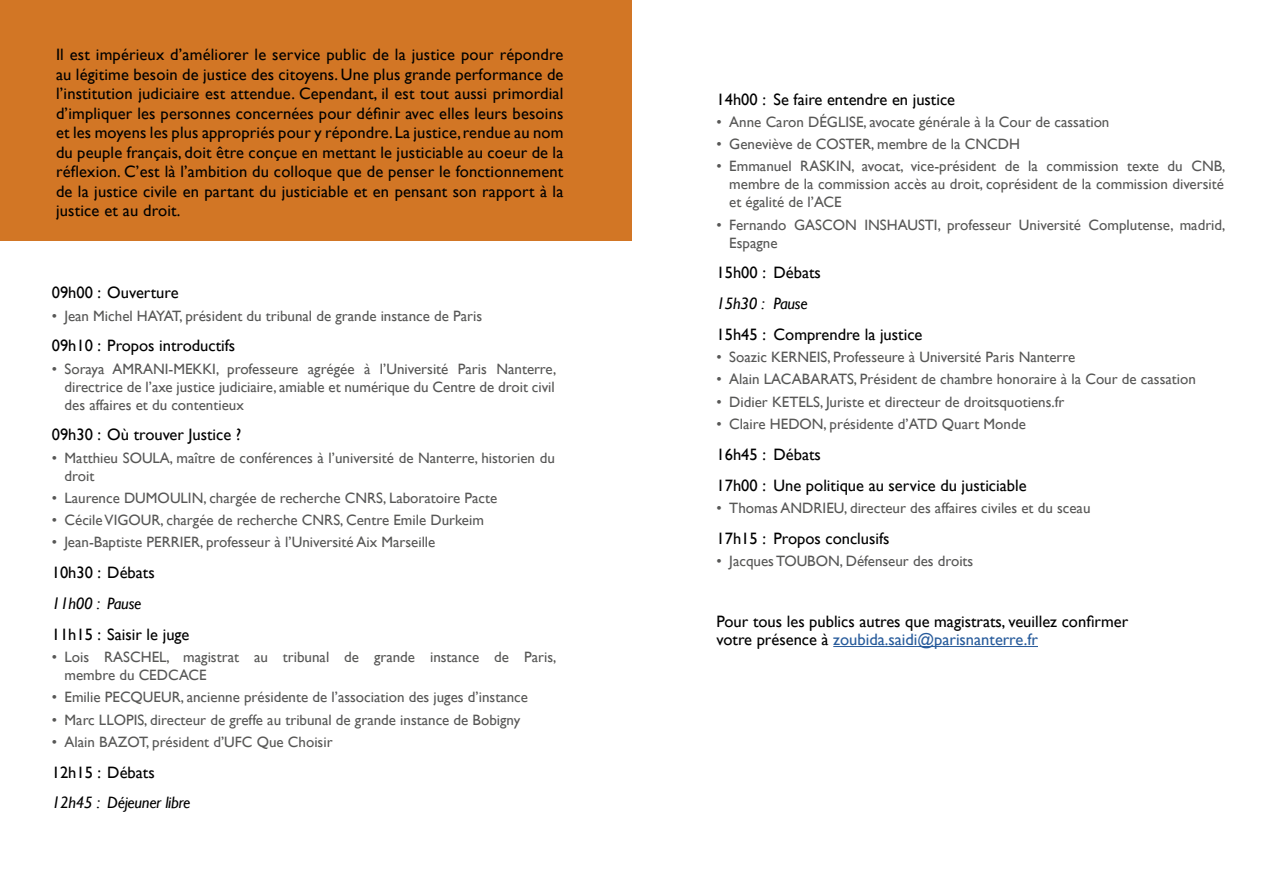
<style>
.page{position:relative;width:1263px;height:893px;background:#fff}
.page>*{position:absolute;margin:0;border:0;box-sizing:border-box;transform-origin:0 0}
.t1{font:16.5px/19.5px "Gill Sans";color:#000}
.t2{font:italic 16.5px "Gill Sans";letter-spacing:-.02em;color:#000}
.t3{font:15px/18px "Gill Sans";color:#575756}
.s1{color:#275b9b}
</style>
<div class="page">
<hr style="left:833px;top:646px;width:205px;height:1px;background:#275b9b">
<div style="left:0;top:0;width:631px;height:240px;background:#d27625"></div>
<p class="t1" style="left:56px;top:45px;width:509px;text-align:justify">Il est impérieux d’améliorer le service public de la justice pour répondre au légitime besoin de justice des citoyens. Une plus grande performance de l’institution judiciaire est attendue. Cependant, il est tout aussi primordial d’impliquer les personnes concernées pour définir avec elles leurs besoins et les moyens les plus appropriés pour y répondre. La justice, rendue au nom du peuple français, doit être conçue en mettant le justiciable au coeur de la réflexion. C’est là l’ambition du colloque que de penser le fonctionnement de la justice civile en partant du justiciable et en pensant son rapport à la justice et au droit.</p>
<p class="t1" style="left:52px;top:283px;width:128px">09h00 : Ouverture</p>
<p class="t3" style="left:52px;top:307px;width:432px">• Jean Michel HAYAT, président du tribunal de grande instance de Paris</p>
<p class="t1" style="left:52px;top:336px;width:185px">09h10 : Propos introductifs</p>
<p class="t3" style="left:65px;top:360px;width:493px;text-align:justify;text-indent:-13px">• Soraya AMRANI-MEKKI, professeure agrégée à l’Université Paris Nanterre, directrice de l’axe justice judiciaire, amiable et numérique du Centre de droit civil des affaires et du contentieux</p>
<p class="t1" style="left:52px;top:425px;width:191px">09h30 : Où trouver Justice ?</p>
<p class="t3" style="left:65px;top:449px;width:492px;text-indent:-13px">• Matthieu SOULA, maître de conférences à l’université de Nanterre, historien du droit</p>
<p class="t3" style="left:52px;top:489px;width:447px">• Laurence DUMOULIN, chargée de recherche CNRS, Laboratoire Pacte</p>
<p class="t3" style="left:52px;top:511px;width:434px">• Cécile VIGOUR, chargée de recherche CNRS, Centre Emile Durkeim</p>
<p class="t3" style="left:52px;top:534px;width:385px">• Jean-Baptiste PERRIER, professeur à l’Université Aix Marseille</p>
<p class="t1" style="left:52px;top:563px;width:104px">10h30 : Débats</p>
<p class="t2" style="left:52px;top:594px;width:91px">11h00 : Pause</p>
<p class="t1" style="left:52px;top:625px;width:139px">11h15 : Saisir le juge</p>
<p class="t3" style="left:65px;top:648px;width:493px;text-indent:-13px">• Lois RASCHEL, magistrat au tribunal de grande instance de Paris, membre du CEDCACE</p>
<p class="t3" style="left:52px;top:688px;width:478px">• Emilie PECQUEUR, ancienne présidente de l’association des juges d’instance</p>
<p class="t3" style="left:52px;top:711px;width:470px">• Marc LLOPIS, directeur de greffe au tribunal de grande instance de Bobigny</p>
<p class="t3" style="left:52px;top:733px;width:282px">• Alain BAZOT, président d’UFC Que Choisir</p>
<p class="t1" style="left:52px;top:762px;width:104px">12h15 : Débats</p>
<p class="t2" style="left:52px;top:793px;width:140px">12h45 : Déjeuner libre</p>
<p class="t1" style="left:716px;top:90px;width:240px">14h00 : Se faire entendre en justice</p>
<p class="t3" style="left:716px;top:113px;width:394px">• Anne Caron DÉGLISE, avocate générale à la Cour de cassation</p>
<p class="t3" style="left:716px;top:135px;width:305px">• Geneviève de COSTER, membre de la CNCDH</p>
<p class="t3" style="left:729px;top:158px;width:498px;text-align:justify;text-indent:-13px">• Emmanuel RASKIN, avocat, vice-président de la commission texte du CNB, membre de la commission accès au droit, coprésident de la commission diversité et égalité de l’ACE</p>
<p class="t3" style="left:729px;top:216px;width:498px;text-indent:-13px">• Fernando GASCON INSHAUSTI, professeur Université Complutense, madrid,<br>Espagne</p>
<p class="t1" style="left:716px;top:263px;width:106px">15h00 : Débats</p>
<p class="t2" style="left:716px;top:294px;width:93px">15h30 : Pause</p>
<p class="t1" style="left:716px;top:325px;width:207px">15h45 : Comprendre la justice</p>
<p class="t3" style="left:716px;top:348px;width:360px">• Soazic KERNEIS, Professeure à Université Paris Nanterre</p>
<p class="t3" style="left:716px;top:371px;width:481px">• Alain LACABARATS, Président de chambre honoraire à la Cour de cassation</p>
<p class="t3" style="left:716px;top:393px;width:349px">• Didier KETELS, Juriste et directeur de droitsquotiens.fr</p>
<p class="t3" style="left:716px;top:415px;width:311px">• Claire HEDON, présidente d’ATD Quart Monde</p>
<p class="t1" style="left:716px;top:439px;width:312px;line-height:30.8px">16h45 : Débats<br>17h00 : Une politique au service du justiciable</p>
<p class="t3" style="left:716px;top:499px;width:375px">• Thomas ANDRIEU, directeur des affaires civiles et du sceau</p>
<p class="t1" style="left:716px;top:528px;width:175px">17h15 : Propos conclusifs</p>
<p class="t3" style="left:716px;top:552px;width:258px">• Jacques TOUBON, Défenseur des droits</p>
<p class="t1" style="left:716px;top:613px;width:413px;line-height:18px">Pour tous les publics autres que magistrats, veuillez confirmer votre présence à <span class="s1">zoubida.saidi@parisnanterre.fr</span></p>
</div>
